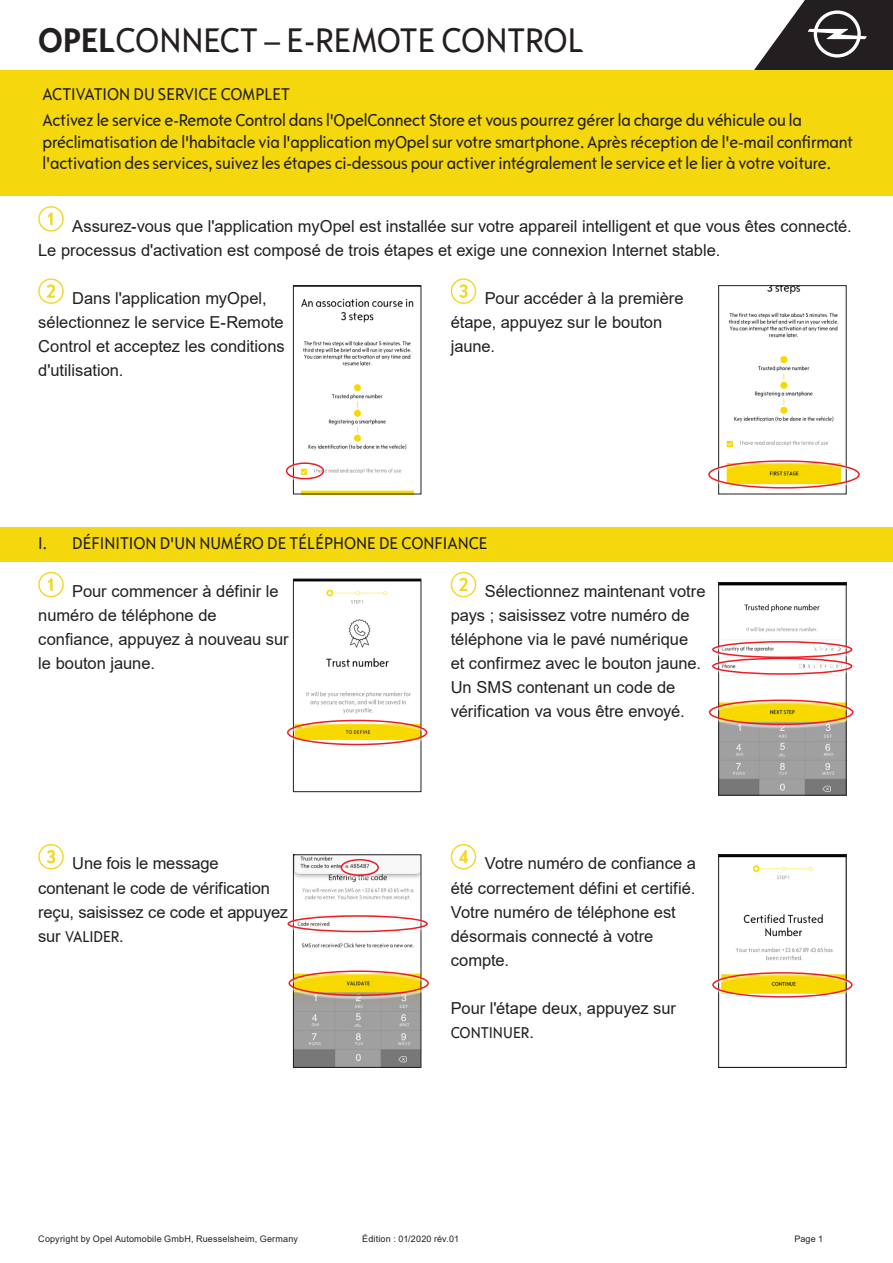
<style>
.page{position:relative;width:893px;height:1263px;background:#fff}
.page>*{position:absolute;margin:0;border:0;box-sizing:border-box;transform-origin:0 0}
.t1{font:36px "Opel Sans Condensed";color:#231f20}
.Introduction{font:18px/21.6px "Opel Sans Condensed";letter-spacing:-.01em;color:#231f20}
.Subtitle{font:18px "Opel Sans Condensed";color:#231f20}
.Copy{font:16.5px/24px "Arial";color:#231f20}
.t2{font:700 10.5px "Arial";letter-spacing:-.03em;color:#fff}
.t3{font:9px "Arial";letter-spacing:.02em;color:#231f20}
.s1{font-weight:700}
.s2{font-family:"Opel Sans Condensed"}
</style>
<div class="page">
<svg style="left:38px;top:572px;width:26px;height:25px"></svg>
<svg style="left:451px;top:572px;width:25px;height:25px"></svg>
<img style="left:295px;top:581px;width:124px;height:133px">
<div style="left:293px;top:579px;width:128px;height:213px;border:1px solid #231f20"></div>
<svg style="left:38px;top:206px;width:26px;height:26px"></svg>
<svg style="left:38px;top:278px;width:26px;height:26px"></svg>
<svg style="left:451px;top:278px;width:25px;height:26px"></svg>
<div style="left:286px;top:719px;width:144px;height:30px;background:#fff;opacity:.92"></div>
<div style="left:287px;top:720px;width:140px;height:25px;border:2px solid #ee1d23;border-radius:50%"></div>
<svg style="left:38px;top:844px;width:26px;height:25px"></svg>
<svg style="left:451px;top:844px;width:25px;height:25px"></svg>
<div style="left:0;top:527px;width:893px;height:34px;background:#f4d80d"></div>
<img style="left:295px;top:856px;width:124px;height:209px">
<div style="left:293px;top:854px;width:128px;height:213px;border:1px solid #231f20"></div>
<img style="left:720px;top:856px;width:124px;height:105px">
<div style="left:718px;top:854px;width:128px;height:213px;border:1px solid #231f20"></div>
<div style="left:340px;top:859px;width:42px;height:20px;background:#fff;opacity:.92"></div>
<div style="left:341px;top:859px;width:38px;height:17px;border:2px solid #ee1d23;border-radius:50%"></div>
<div style="left:711px;top:972px;width:144px;height:29px;background:#fff;opacity:.92"></div>
<div style="left:712px;top:972px;width:141px;height:26px;border:2px solid #ee1d23;border-radius:50%"></div>
<img style="left:300px;top:298px;width:114px;height:194px">
<div style="left:293px;top:285px;width:128px;height:209px;border:1px solid #231f20"></div>
<div style="left:285px;top:462px;width:42px;height:21px;background:#fff;opacity:.92"></div>
<div style="left:286px;top:462px;width:38px;height:17px;border:2px solid #ee1d23;border-radius:50%"></div>
<img style="left:726px;top:287px;width:113px;height:161px">
<div style="left:718px;top:285px;width:128px;height:209px;border:1px solid #231f20"></div>
<div style="left:707px;top:460px;width:155px;height:32px;background:#fff;opacity:.92"></div>
<div style="left:708px;top:460px;width:152px;height:29px;border:2px solid #ee1d23;border-radius:50%"></div>
<div style="left:286px;top:915px;width:145px;height:20px;background:#fff;opacity:.92"></div>
<div style="left:287px;top:915px;width:141px;height:17px;border:2px solid #ee1d23;border-radius:50%"></div>
<div style="left:288px;top:970px;width:143px;height:29px;background:#fff;opacity:.92"></div>
<div style="left:289px;top:970px;width:140px;height:26px;border:2px solid #ee1d23;border-radius:50%"></div>
<img style="left:720px;top:584px;width:124px;height:209px">
<div style="left:718px;top:582px;width:128px;height:213px;border:1px solid #231f20"></div>
<div style="left:711px;top:641px;width:144px;height:20px;background:#fff;opacity:.92"></div>
<div style="left:712px;top:641px;width:140px;height:17px;border:2px solid #ee1d23;border-radius:50%"></div>
<div style="left:708px;top:699px;width:148px;height:29px;background:#fff;opacity:.92"></div>
<div style="left:709px;top:699px;width:144px;height:26px;border:2px solid #ee1d23;border-radius:50%"></div>
<div style="left:711px;top:657px;width:144px;height:21px;background:#fff;opacity:.92"></div>
<div style="left:712px;top:658px;width:140px;height:17px;border:2px solid #ee1d23;border-radius:50%"></div>
<div style="left:868px;top:0;width:25px;height:72px;background:#231f20"></div>
<svg style="left:754px;top:0;width:114px;height:70px"></svg>
<div style="left:0;top:70px;width:893px;height:126px;background:#f4d80d"></div>
<h1 class="t1" style="left:38px;top:19px;width:547px"><span class="s1">OPEL</span>CONNECT – E-REMOTE CONTROL</h1>
<p class="Subtitle" style="left:43px;top:84px;width:249px">ACTIVATION DU SERVICE COMPLET</p>
<p class="Introduction" style="left:43px;top:109px;width:812px">Activez le service e-Remote Control dans l'OpelConnect Store et vous pourrez gérer la charge du véhicule ou la préclimatisation de l'habitacle via l'application myOpel sur votre smartphone. Après réception de l'e-mail confirmant l'activation des services, suivez les étapes ci-dessous pour activer intégralement le service et le lier à votre voiture.</p>
<p class="Copy" style="left:38px;top:214px;width:815px;text-indent:34px">Assurez-vous que l'application myOpel est installée sur votre appareil intelligent et que vous êtes connecté.<br>Le processus d'activation est composé de trois étapes et exige une connexion Internet stable.</p>
<p class="Copy" style="left:38px;top:286px;width:248px;text-indent:34px">Dans l'application myOpel, sélectionnez le service E-Remote<br>Control et acceptez les conditions d'utilisation.</p>
<p class="Copy" style="left:451px;top:286px;width:234px;text-indent:34px">Pour accéder à la première étape, appuyez sur le bouton jaune.</p>
<p class="Subtitle" style="left:38px;top:533px;width:451px">I. DÉFINITION D'UN NUMÉRO DE TÉLÉPHONE DE CONFIANCE</p>
<p class="Copy" style="left:38px;top:579px;width:252px;text-indent:34px">Pour commencer à définir le numéro de téléphone de confiance, appuyez à nouveau sur le bouton jaune.</p>
<p class="Copy" style="left:451px;top:579px;width:256px;text-indent:34px">Sélectionnez maintenant votre pays ; saisissez votre numéro de téléphone via le pavé numérique et confirmez avec le bouton jaune.</p>
<p class="Copy" style="left:451px;top:675px;width:236px">Un SMS contenant un code de vérification va vous être envoyé.</p>
<p class="Copy" style="left:38px;top:851px;width:251px;text-indent:34px">Une fois le message contenant le code de vérification reçu, saisissez ce code et appuyez sur <span class="s2">VALIDER</span>.</p>
<p class="Copy" style="left:451px;top:851px;width:247px;text-align:right">Votre numéro de confiance a<br>été correctement défini et certifié.</p>
<p class="Copy" style="left:451px;top:899px;width:227px">Votre numéro de téléphone est désormais connecté à votre compte.</p>
<p class="Copy" style="left:451px;top:995px;width:227px">Pour l'étape deux, appuyez sur<br><span class="s2">CONTINUER</span>.</p>
<p class="t2" style="left:798px;top:658px;width:52px">xxxxxxxxx</p>
<p class="t3" style="left:38px;top:1233px;width:261px">Copyright by Opel Automobile GmbH, Ruesselsheim, Germany</p>
<p class="t3" style="left:362px;top:1233px;width:98px">Édition : 01/2020 rév.01</p>
<p class="t3" style="left:794px;top:1233px;width:30px">Page 1</p>
</div>
